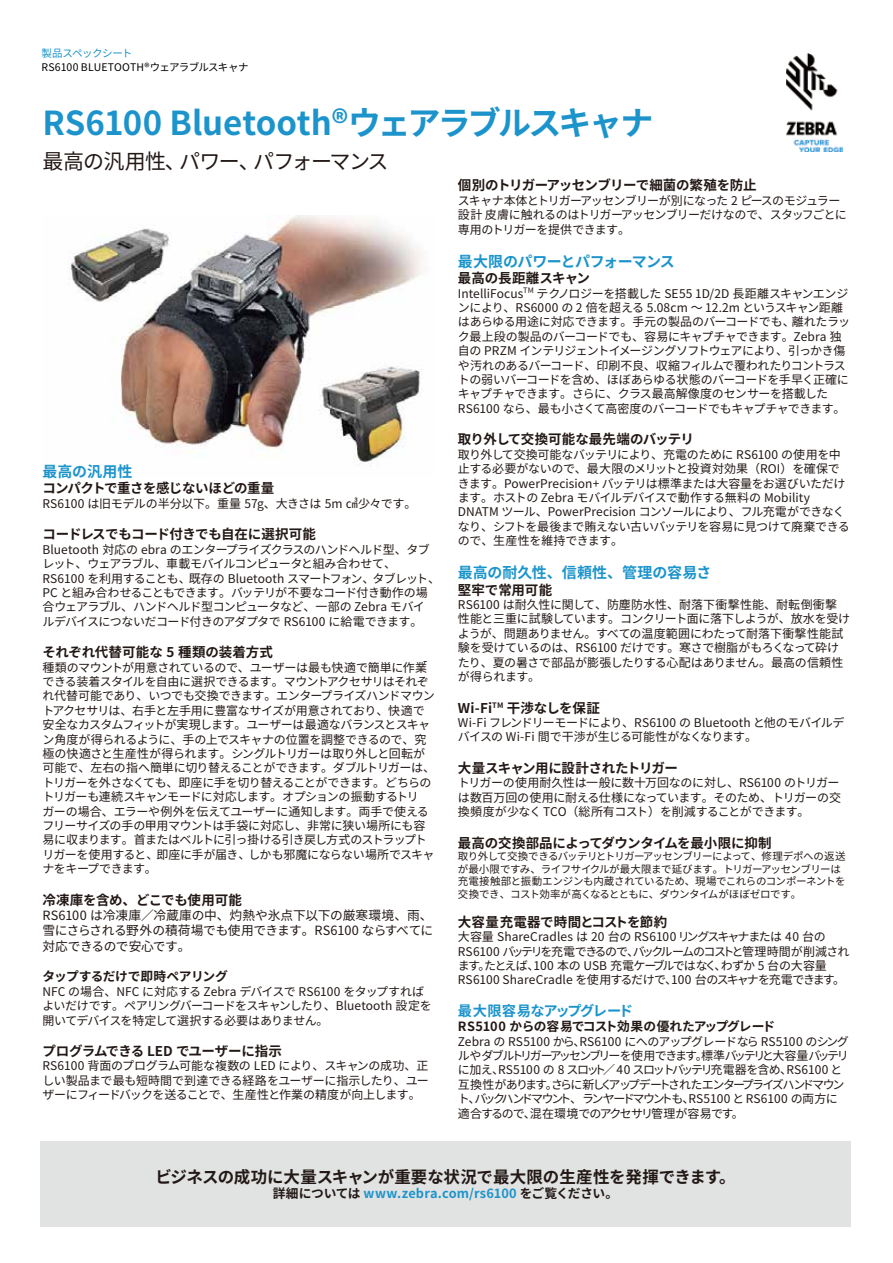
<style>
.page{position:relative;width:893px;height:1263px;background:#fff}
.page>*{position:absolute;margin:0;border:0;box-sizing:border-box;transform-origin:0 0}
.t1{font:700 33px "Noto Sans CJ Kjp";letter-spacing:-.015em;color:#1c94cb}
.t2{font:21px "Noto Sans CJ Kjp";letter-spacing:-.045em;color:#221815}
.t3{font:700 16.5px "Noto Sans CJ Kjp";letter-spacing:-.005em;color:#221815}
.t4{font:700 15px "Noto Sans CJ Kjp";letter-spacing:-.01em;color:#1c94cb}
.t5{font:700 15px "Noto Sans CJ Kjp";letter-spacing:-.04em;color:#1c94cb}
.t6{font:700 14.25px "Noto Sans CJ Kjp";letter-spacing:-.06em;color:#1c94cb}
.t7{font:700 13.5px "Noto Sans CJ Kjp";letter-spacing:-.015em;color:#221815}
.t8{font:700 13.5px "Noto Sans CJ Kjp";letter-spacing:-.035em;color:#221815}
.t9{font:700 13.5px "Noto Sans CJ Kjp";letter-spacing:.01em;color:#221815}
.t10{font:700 13.5px "Noto Sans CJ Kjp";letter-spacing:.005em;color:#221815}
.t11{font:12.75px/15.3px "Noto Sans CJ Kjp";letter-spacing:-.035em;color:#221815;text-align:justify}
.t12{font:700 12.75px "Noto Sans CJ Kjp";letter-spacing:-.02em;color:#221815}
.t13{font:700 12.75px "Noto Sans CJ Kjp";letter-spacing:.01em;color:#1c94cb}
.t14{font:12px/14.4px "Noto Sans CJ Kjp";letter-spacing:-.035em;color:#221815}
.t15{font:12px/14.4px "Noto Sans CJ Kjp";letter-spacing:-.085em;color:#221815}
.t16{font:12px/14.4px "Noto Sans CJ Kjp";letter-spacing:-.015em;color:#221815}
.t17{font:12px/14.4px "Noto Sans CJ Kjp";letter-spacing:-.055em;color:#221815}
.t18{font:10.5px/12.6px "Noto Sans CJ Kjp";letter-spacing:-.04em;color:#221815}
.t19{font:10.5px "Noto Sans CJ Kjp";color:#040000}
.t20{font:10.5px "Noto Sans CJ Kjp";letter-spacing:-.05em;color:#1c94cb}
.s1{color:#221815}
</style>
<div class="page">
<img style="left:68px;top:215px;width:355px;height:251px">
<img style="left:786px;top:54px;width:57px;height:97px">
<div style="left:40px;top:1141px;width:810px;height:85px;background:#e1e2e2"></div>
<p class="t20" style="left:41px;top:47px;width:92px">製品スペックシート</p>
<p class="t19" style="left:41px;top:61px;width:209px">RS6100 BLUETOOTH®ウェアラブルスキャナ</p>
<h1 class="t1" style="left:43px;top:104px;width:612px">RS6100 Bluetooth®ウェアラブルスキャナ</h1>
<h2 class="t2" style="left:43px;top:149px;width:348px">最高の汎用性、パワー、パフォーマンス</h2>
<p class="t4" style="left:43px;top:463px;width:91px">最高の汎用性</p>
<p class="t8" style="left:43px;top:481px;width:233px">コンパクトで重さを感じないほどの重量</p>
<p class="t16" style="left:43px;top:496px;width:375px">RS6100 は旧モデルの半分以下。重量 57g、大きさは 5m ㎤少々です。</p>
<p class="t7" style="left:43px;top:527px;width:275px">コードレスでもコード付きでも自在に選択可能</p>
<p class="t14" style="left:43px;top:542px;width:399px">Bluetooth 対応の ebra のエンタープライズクラスのハンドヘルド型、タブレット、ウェアラブル、車載モバイルコンピュータと組み合わせて、RS6100 を利用することも、既存の Bluetooth スマートフォン、タブレット、PC と組み合わせることもできます。バッテリが不要なコード付き動作の場合ウェアラブル、ハンドヘルド型コンピュータなど、一部の Zebra モバイ<br>ルデバイスにつないだコード付きのアダプタで RS6100 に給電できます。</p>
<p class="t7" style="left:43px;top:645px;width:232px">それぞれ代替可能な 5 種類の装着方式</p>
<p class="t14" style="left:43px;top:660px;width:394px">種類のマウントが用意されているので、ユーザーは最も快適で簡単に作業できる装着スタイルを自由に選択できるます。マウントアクセサリはそれぞれ代替可能であり、いつでも交換できます。エンタープライズハンドマウントアクセサリは、右手と左手用に豊富なサイズが用意されており、快適で安全なカスタムフィットが実現します。ユーザーは最適なバランスとスキャン角度が得られるように、手の上でスキャナの位置を調整できるので、究極の快適さと生産性が得られます。シングルトリガーは取り外しと回転が可能で、左右の指へ簡単に切り替えることができます。ダブルトリガーは、トリガーを外さなくても、即座に手を切り替えることができます。どちらのトリガーも連続スキャンモードに対応します。オプションの振動するトリ<br>ガーの場合、エラーや例外を伝えてユーザーに通知します。両手で使えるフリーサイズの手の甲用マウントは手袋に対応し、非常に狭い場所にも容易に収まります。首またはベルトに引っ掛ける引き戻し方式のストラップトリガーを使用すると、即座に手が届き、しかも邪魔にならない場所でスキャナをキープできます。</p>
<p class="t7" style="left:43px;top:892px;width:201px">冷凍庫を含め、どこでも使用可能</p>
<p class="t11" style="left:43px;top:908px;width:392px">RS6100 は冷凍庫／冷蔵庫の中、灼熱や氷点下以下の厳寒環境、雨、雪にさらされる野外の積荷場でも使用できます。RS6100 ならすべてに対応できるので安心です。</p>
<p class="t12" style="left:43px;top:969px;width:187px">タップするだけで即時ペアリング</p>
<p class="t14" style="left:43px;top:984px;width:391px">NFC の場合、NFC に対応する Zebra デバイスで RS6100 をタップすればよいだけです。ペアリングバーコードをスキャンしたり、Bluetooth 設定を開いてデバイスを特定して選択する必要はありません。</p>
<p class="t7" style="left:43px;top:1043px;width:241px">プログラムできる LED でユーザーに指示</p>
<p class="t14" style="left:43px;top:1059px;width:388px;text-align:justify">RS6100 背面のプログラム可能な複数の LED により、スキャンの成功、正しい製品まで最も短時間で到達できる経路をユーザーに指示したり、ユーザーにフィードバックを送ることで、生産性と作業の精度が向上します。</p>
<p class="t11" style="left:423px;top:653px;width:6px">-</p>
<p class="t7" style="left:458px;top:178px;width:300px">個別のトリガーアッセンブリーで細菌の繁殖を防止</p>
<p class="t17" style="left:458px;top:194px;width:390px">スキャナ本体とトリガーアッセンブリーが別になった 2 ピースのモジュラー設計 皮膚に触れるのはトリガーアッセンブリーだけなので、スタッフごとに専用のトリガーを提供できます。</p>
<p class="t5" style="left:458px;top:253px;width:218px">最大限のパワーとパフォーマンス</p>
<p class="t7" style="left:458px;top:271px;width:133px">最高の長距離スキャン</p>
<p class="t14" style="left:458px;top:286px;width:394px">IntelliFocus<sup>TM</sup> テクノロジーを搭載した SE55 1D/2D 長距離スキャンエンジンにより、RS6000 の 2 倍を超える 5.08cm ～ 12.2m というスキャン距離はあらゆる用途に対応できます。手元の製品のバーコードでも、離れたラック最上段の製品のバーコードでも、容易にキャプチャできます。Zebra 独自の PRZM インテリジェントイメージングソフトウェアにより、引っかき傷や汚れのあるバーコード、印刷不良、収縮フィルムで覆われたりコントラストの弱いバーコードを含め、ほぼあらゆる状態のバーコードを手早く正確にキャプチャできます。さらに、クラス最高解像度のセンサーを搭載したRS6100 なら、最も小さくて高密度のバーコードでもキャプチャできます。</p>
<p class="t7" style="left:458px;top:432px;width:238px">取り外して交換可能な最先端のバッテリ</p>
<p class="t14" style="left:458px;top:447px;width:393px">取り外して交換可能なバッテリにより、充電のために RS6100 の使用を中止する必要がないので、最大限のメリットと投資対効果（ROI）を確保できます。PowerPrecision+ バッテリは標準または大容量をお選びいただけます。ホストの Zebra モバイルデバイスで動作する無料の Mobility DNATM ツール、PowerPrecision コンソールにより、フル充電ができなくなり、シフトを最後まで賄えない古いバッテリを容易に見つけて廃棄できるので、生産性を維持できます。</p>
<p class="t4" style="left:458px;top:564px;width:255px">最高の耐久性、信頼性、管理の容易さ</p>
<p class="t7" style="left:458px;top:582px;width:96px">堅牢で常用可能</p>
<p class="t14" style="left:458px;top:598px;width:394px">RS6100 は耐久性に関して、防塵防水性、耐落下衝撃性能、耐転倒衝撃性能と三重に試験しています。コンクリート面に落下しようが、放水を受けようが、問題ありません。すべての温度範囲にわたって耐落下衝撃性能試験を受けているのは、RS6100 だけです。寒さで樹脂がもろくなって砕けたり、夏の暑さで部品が膨張したりする心配はありません。最高の信頼性が得られます。</p>
<p class="t10" style="left:458px;top:700px;width:143px">Wi-Fi<sup>TM</sup> 干渉なしを保証</p>
<p class="t14" style="left:458px;top:716px;width:388px">Wi-Fi フレンドリーモードにより、RS6100 の Bluetooth と他のモバイルデバイスの Wi-Fi 間で干渉が生じる可能性がなくなります。</p>
<p class="t8" style="left:458px;top:760px;width:222px">大量スキャン用に設計されたトリガー</p>
<p class="t14" style="left:458px;top:776px;width:385px">トリガーの使用耐久性は一般に数十万回なのに対し、RS6100 のトリガーは数百万回の使用に耐える仕様になっています。そのため、トリガーの交換頻度が少なく TCO（総所有コスト）を削減することができます。</p>
<p class="t7" style="left:458px;top:835px;width:315px">最高の交換部品によってダウンタイムを最小限に抑制</p>
<p class="t18" style="left:458px;top:850px;width:389px">取り外して交換できるバッテリとトリガーアッセンブリーによって、修理デポへの返送が最小限ですみ、ライフサイクルが最大限まで延びます。トリガーアッセンブリーは充電接触部と振動エンジンも内蔵されているため、現場でこれらのコンポーネントを交換でき、コスト効率が高くなるとともに、ダウンタイムがほぼゼロです。</p>
<p class="t9" style="left:458px;top:914px;width:211px">大容量充電器で時間とコストを節約</p>
<p class="t16" style="left:458px;top:930px;width:393px">大容量 ShareCradles は 20 台の RS6100リングスキャナまたは 40 台のRS6100 バッテリを充電できるので、バックルームのコストと管理時間が削減されます。たとえば、100 本の USB 充電ケーブルではなく、わずか 5 台の大容量RS6100 ShareCradle を使用するだけで、100 台のスキャナを充電できます。</p>
<p class="t6" style="left:458px;top:1002px;width:177px">最大限容易なアップグレード</p>
<p class="t12" style="left:458px;top:1019px;width:319px">RS5100 からの容易でコスト効果の優れたアップグレード</p>
<p class="t15" style="left:458px;top:1034px;width:392px">Zebra の RS5100 から、RS6100 にへのアップグレードなら RS5100 のシングルやダブルトリガーアッセンブリーを使用できます。標準バッテリと大容量バッテリに加え、RS5100 の 8 スロット／40 スロットバッテリ充電器を含め、RS6100 と互換性があります。さらに新しくアップデートされたエンタープライズハンドマウント、バックハンドマウント、ランヤードマウントも、RS5100 と RS6100 の両方に適合するので、混在環境でのアクセサリ管理が容易です。</p>
<h3 class="t3" style="left:155px;top:1167px;width:582px">ビジネスの成功に大量スキャンが重要な状況で最大限の生産性を発揮できます。</h3>
<p class="t13" style="left:273px;top:1186px;width:347px"><span class="s1">詳細については</span> www.zebra.com/rs6100 <span class="s1">をご覧ください。</span></p>
</div>
